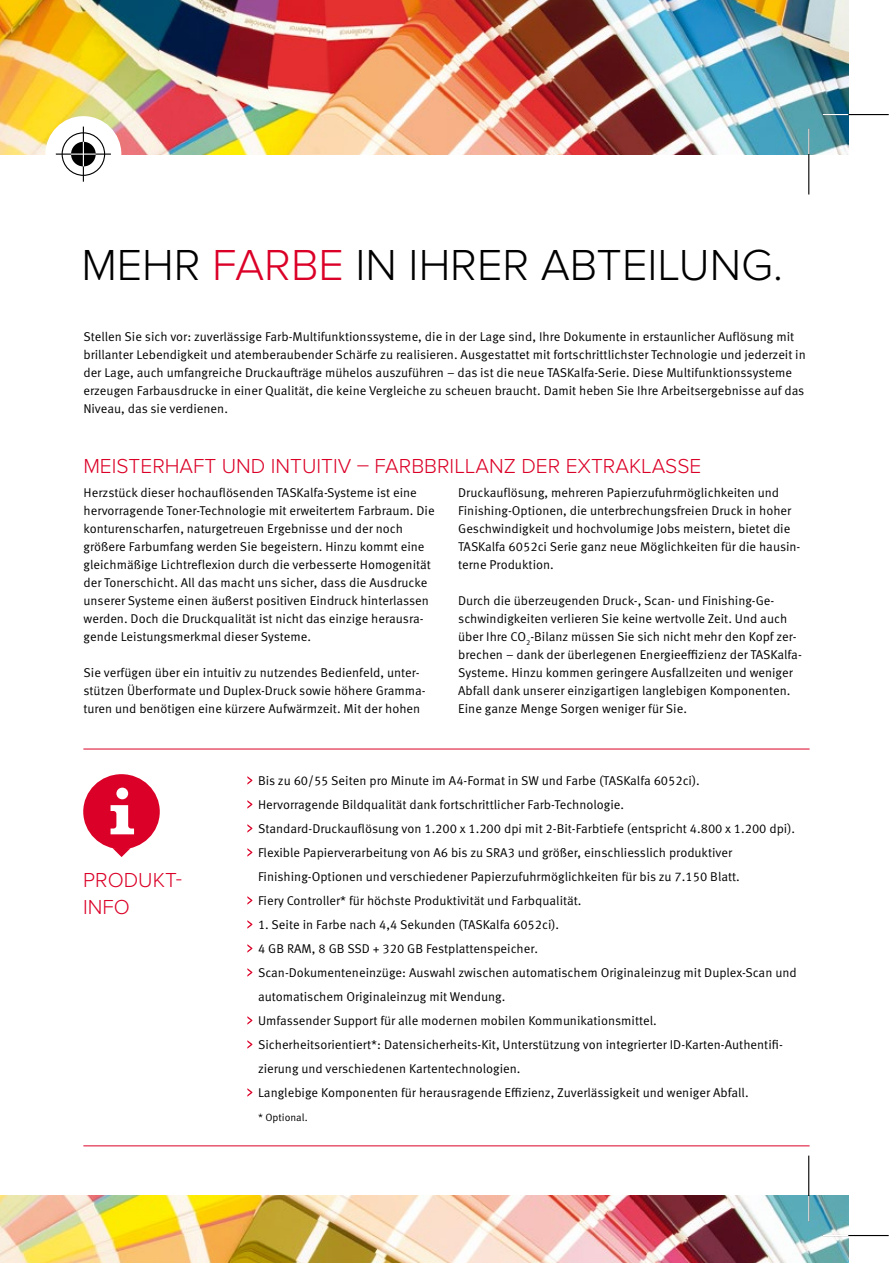
<style>
.page{position:relative;width:893px;height:1263px;background:#fff}
.page>*{position:absolute;margin:0;border:0;box-sizing:border-box;transform-origin:0 0}
.t1{font:300 45px "Proxima Nova";color:#000}
.t2{font:300 21px/27px "Proxima Nova";color:#db0027}
.t3{font:12.75px/18px "Meta Pro Norm";color:#000}
.t4{font:10.5px "Meta Pro Norm";color:#000}
.s1{color:#db0027}
</style>
<div class="page">
<img style="left:0;top:0;width:848px;height:154px">
<img style="left:0;top:1196px;width:848px;height:67px">
<hr style="left:83px;top:1145px;width:727px;height:1px;background:#db0027">
<hr style="left:83px;top:749px;width:727px;height:1px;background:#db0027">
<svg style="left:247px;top:776px;width:5px;height:9px"></svg>
<svg style="left:247px;top:800px;width:5px;height:9px"></svg>
<svg style="left:247px;top:824px;width:5px;height:9px"></svg>
<svg style="left:247px;top:848px;width:5px;height:9px"></svg>
<svg style="left:247px;top:896px;width:5px;height:9px"></svg>
<svg style="left:247px;top:920px;width:5px;height:9px"></svg>
<svg style="left:247px;top:944px;width:5px;height:9px"></svg>
<svg style="left:247px;top:968px;width:5px;height:9px"></svg>
<svg style="left:247px;top:1016px;width:5px;height:9px"></svg>
<svg style="left:247px;top:1040px;width:5px;height:9px"></svg>
<svg style="left:247px;top:1088px;width:5px;height:9px"></svg>
<div style="left:83px;top:774px;width:77px;height:75px;background:#db0027;border-radius:50%"></div>
<svg style="left:111px;top:805px;width:23px;height:29px"></svg>
<div style="left:116px;top:788px;width:12px;height:11px;background:#fff;border-radius:50%"></div>
<svg style="left:113px;top:848px;width:18px;height:9px"></svg>
<div style="left:45px;top:116px;width:76px;height:76px;background:#fff;border-radius:50%"></div>
<div style="left:62px;top:132px;width:43px;height:44px;border:1px solid #000;border-radius:50%"></div>
<hr style="left:83px;top:127px;width:1px;height:55px;background:#000">
<hr style="left:56px;top:154px;width:55px;height:1px;background:#000">
<svg style="left:71px;top:142px;width:25px;height:24px"></svg>
<hr style="left:823px;top:114px;width:66px;height:1px;background:#000">
<svg style="left:823px;top:114px;width:25px;height:1px"></svg>
<hr style="left:808px;top:129px;width:1px;height:65px;background:#000">
<svg style="left:808px;top:129px;width:1px;height:25px"></svg>
<hr style="left:808px;top:1155px;width:1px;height:66px;background:#000">
<svg style="left:808px;top:1196px;width:1px;height:25px"></svg>
<hr style="left:823px;top:1235px;width:66px;height:1px;background:#000">
<svg style="left:823px;top:1235px;width:25px;height:1px"></svg>
<h1 class="t1" style="left:81px;top:239px;width:703px">MEHR <span class="s1">FARBE</span> IN IHRER ABTEILUNG.</h1>
<p class="t3" style="left:83px;top:326px;width:724px">Stellen Sie sich vor: zuverlässige Farb-Multifunktionssysteme, die in der Lage sind, Ihre Dokumente in erstaunlicher Auflösung mit brillanter Lebendigkeit und atemberaubender Schärfe zu realisieren. Ausgestattet mit fortschrittlichster Technologie und jederzeit in der Lage, auch umfangreiche Druckaufträge mühelos auszuführen – das ist die neue TASKalfa-Serie. Diese Multifunktionssysteme erzeugen Farbausdrucke in einer Qualität, die keine Vergleiche zu scheuen braucht. Damit heben Sie Ihre Arbeitsergebnisse auf das Niveau, das sie verdienen.</p>
<h2 class="t2" style="left:83px;top:452px;width:619px">MEISTERHAFT UND INTUITIV – FARBBRILLANZ DER EXTRAKLASSE</h2>
<p class="t3" style="left:84px;top:482px;width:353px">Herzstück dieser hochauflösenden TASKalfa-Systeme ist eine hervorragende Toner-Technologie mit erweitertem Farbraum. Die konturenscharfen, naturgetreuen Ergebnisse und der noch größere Farbumfang werden Sie begeistern. Hinzu kommt eine gleichmäßige Lichtreflexion durch die verbesserte Homogenität der Tonerschicht. All das macht uns sicher, dass die Ausdrucke unserer Systeme einen äußerst positiven Eindruck hinterlassen werden. Doch die Druckqualität ist nicht das einzige herausra&shy;gende Leistungsmerkmal dieser Systeme.</p>
<p class="t3" style="left:84px;top:662px;width:344px">Sie verfügen über ein intuitiv zu nutzendes Bedienfeld, unter&shy;stützen Überformate und Duplex-Druck sowie höhere Gramma&shy;turen und benötigen eine kürzere Aufwärmzeit. Mit der hohen</p>
<p class="t3" style="left:458px;top:482px;width:344px">Druckauflösung, mehreren Papierzufuhrmöglichkeiten und Finishing-Optionen, die unterbrechungsfreien Druck in hoher Geschwindigkeit und hochvolumige Jobs meistern, bietet die TASKalfa 6052ci Serie ganz neue Möglichkeiten für die hausin&shy;terne Produktion.</p>
<p class="t3" style="left:458px;top:590px;width:345px">Durch die überzeugenden Druck-, Scan- und Finishing-Ge&shy;schwindigkeiten verlieren Sie keine wertvolle Zeit. Und auch über Ihre CO<sub>2</sub>-Bilanz müssen Sie sich nicht mehr den Kopf zer&shy;brechen – dank der überlegenen Energieeffizienz der TASKalfa-Systeme. Hinzu kommen geringere Ausfallzeiten und weniger Abfall dank unserer einzigartigen langlebigen Komponenten.<br>Eine ganze Menge Sorgen weniger für Sie.</p>
<h2 class="t2" style="left:83px;top:866px;width:100px">PRODUKT-<br>INFO</h2>
<p class="t3" style="left:258px;top:767px;width:539px;line-height:24px">Bis zu 60/55 Seiten pro Minute im A4-Format in SW und Farbe (TASKalfa 6052ci).<br>Hervorragende Bildqualität dank fortschrittlicher Farb-Technologie.<br>Standard-Druckauflösung von 1.200 x 1.200 dpi mit 2-Bit-Farbtiefe (entspricht 4.800 x 1.200 dpi).<br>Flexible Papierverarbeitung von A6 bis zu SRA3 und größer, einschliesslich produktiver Finishing-Optionen und verschiedener Papierzufuhrmöglichkeiten für bis zu 7.150 Blatt.<br>Fiery Controller* für höchste Produktivität und Farbqualität.</p>
<p class="t3" style="left:258px;top:911px;width:540px;line-height:24px">1. Seite in Farbe nach 4,4 Sekunden (TASKalfa 6052ci).<br>4 GB RAM, 8 GB SSD + 320 GB Festplattenspeicher.<br>Scan-Dokumenteneinzüge: Auswahl zwischen automatischem Originaleinzug mit Duplex-Scan und automatischem Originaleinzug mit Wendung.<br>Umfassender Support für alle modernen mobilen Kommunikationsmittel.<br>Sicherheitsorientiert*: Datensicherheits-Kit, Unterstützung von integrierter ID-Karten-Authentifi&shy;zierung und verschiedenen Kartentechnologien.<br>Langlebige Komponenten für herausragende Effizienz, Zuverlässigkeit und weniger Abfall.</p>
<p class="t4" style="left:258px;top:1109px;width:51px">* Optional.</p>
</div>
